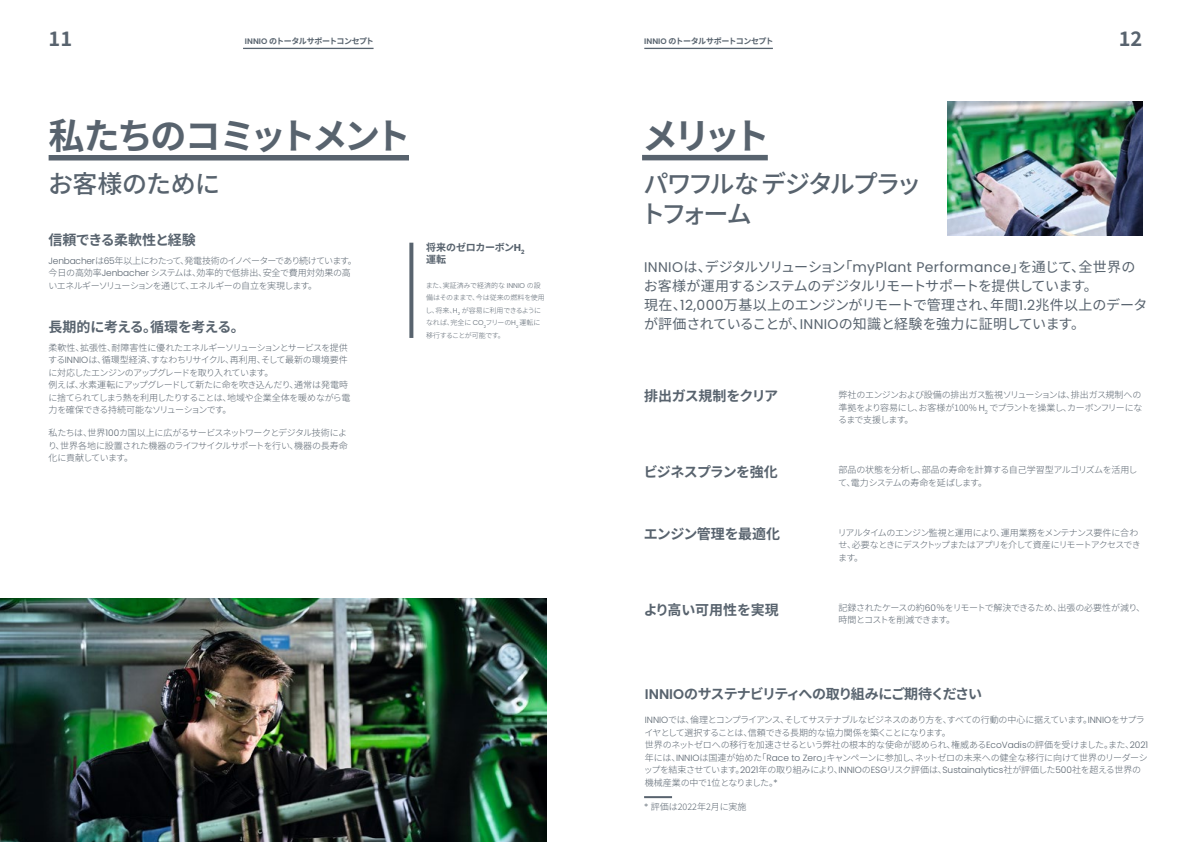
<style>
.page{position:relative;width:1191px;height:842px;background:#fff}
.page>*{position:absolute;margin:0;border:0;box-sizing:border-box;transform-origin:0 0}
.t1{font:700 36px "Noto Sans CJ Kjp";letter-spacing:-.09em;color:#58636e}
.t2{font:700 36px "Noto Sans CJ Kjp";letter-spacing:-.11em;color:#58636e}
.t3{font:500 25px/30px "Noto Sans CJ Kjp";letter-spacing:-.105em;color:#58636e}
.t4{font:500 25px "Noto Sans CJ Kjp";letter-spacing:-.02em;color:#58636e}
.t5{font:700 20px "Noto Sans CJ Kjp";color:#58636e}
.t6{font:14px/19px "Noto Sans CJ Kjp";letter-spacing:-.03em;color:#58636e}
.t7{font:700 14px "Noto Sans CJ Kjp";letter-spacing:-.045em;color:#58636e}
.t8{font:700 14px "Noto Sans CJ Kjp";letter-spacing:-.09em;color:#58636e}
.t9{font:700 14px "Noto Sans CJ Kjp";letter-spacing:-.02em;color:#58636e}
.t10{font:700 14px "Noto Sans CJ Kjp";letter-spacing:-.01em;color:#58636e}
.t11{font:700 10px/12.5px "Noto Sans CJ Kjp";letter-spacing:-.01em;color:#58636e}
.t12{font:300 9px/12.5px "Noto Sans CJ Kjp";letter-spacing:-.05em;color:#58636e}
.t13{font:300 9px/12.5px "Noto Sans CJ Kjp";letter-spacing:-.075em;color:#58636e}
.t14{font:300 9px/12.5px "Noto Sans CJ Kjp";letter-spacing:-.03em;color:#58636e}
.t15{font:300 9px "Noto Sans CJ Kjp";color:#58636e}
.t16{font:700 8px "Noto Sans CJ Kjp";letter-spacing:-.07em;color:#58636e}
.t17{font:300 7px/12.5px "Noto Sans CJ Kjp";letter-spacing:-.02em;color:#58636e}
.s1{font-family:"Poppins";font-weight:600}
.s2{font-family:"Poppins"}
</style>
<div class="page">
<hr style="left:243px;top:48px;width:130px;height:1px;background:#58636e">
<hr style="left:644px;top:48px;width:129px;height:1px;background:#58636e">
<div style="left:49px;top:155px;width:360px;height:5px;background:#58636e"></div>
<div style="left:642px;top:155px;width:126px;height:5px;background:#58636e"></div>
<svg style="left:409px;top:243px;width:4px;height:95px"></svg>
<img style="left:948px;top:101px;width:194px;height:135px">
<hr style="left:644px;top:796px;width:28px;height:2px;background:#58636e">
<img style="left:0;top:598px;width:547px;height:244px">
<h3 class="t5" style="left:49px;top:27px;width:25px">11</h3>
<h3 class="t5" style="left:1118px;top:27px;width:25px">12</h3>
<p class="t16" style="left:245px;top:37px;width:130px"><span class="s1">INNIO</span> のトータルサポートコンセプト</p>
<p class="t16" style="left:644px;top:37px;width:130px"><span class="s1">INNIO</span> のトータルサポートコンセプト</p>
<h1 class="t1" style="left:49px;top:115px;width:364px">私たちのコミットメント</h1>
<h2 class="t4" style="left:48px;top:169px;width:174px">お客様のために</h2>
<h3 class="t7" style="left:49px;top:232px;width:149px">信頼できる柔軟性と経験</h3>
<p class="t12" style="left:48px;top:254px;width:310px"><span class="s2">Jenbacher</span>は<span class="s2">65</span>年以上にわたって、発電技術のイノベーターであり続けています。今日の高効率<span class="s2">Jenbacher</span> システムは、効率的で低排出、安全で費用対効果の高いエネルギーソリューションを通じて、エネルギーの自立を実現します。</p>
<h3 class="t7" style="left:49px;top:319px;width:198px">長期的に考える。循環を考える。</h3>
<p class="t12" style="left:48px;top:341px;width:304px">柔軟性、拡張性、耐障害性に優れたエネルギーソリューションとサービスを提供する<span class="s2">INNIO</span>は、循環型経済、すなわちリサイクル、再利用、そして最新の環境要件に対応したエンジンのアップグレードを取り入れています。<br>例えば、水素運転にアップグレードして新たに命を吹き込んだり、通常は発電時に捨てられてしまう熱を利用したりすることは、地域や企業全体を暖めながら電力を確保できる持続可能なソリューションです。</p>
<p class="t12" style="left:48px;top:427px;width:301px;text-align:justify">私たちは、世界<span class="s2">100</span>カ国以上に広がるサービスネットワークとデジタル技術により、世界各地に設置された機器のライフサイクルサポートを行い、機器の長寿命化に貢献しています。</p>
<p class="t11" style="left:426px;top:241px;width:100px">将来のゼロカーボン<span class="s2">H</span><sub>2</sub>運転</p>
<p class="t17" style="left:425px;top:279px;width:121px">また、実証済みで経済的な <span class="s2">INNIO</span> の設備はそのままで、今は従来の燃料を使用し、将来、<span class="s2">H</span><sub>2</sub> が容易に利用できるようになれば、完全に <span class="s2">CO</span><sub>2</sub>フリーの<span class="s2">H</span><sub>2</sub> 運転に移行することが可能です。</p>
<h1 class="t2" style="left:642px;top:115px;width:129px">メリット</h1>
<h2 class="t3" style="left:640px;top:169px;width:282px">パワフルな デジタルプラットフォーム</h2>
<h3 class="t6" style="left:644px;top:258px;width:505px"><span class="s2">INNIO</span>は、デジタルソリューション「<span class="s2">myPlant Performance</span>」を通じて、全世界のお客様が運用するシステムのデジタルリモートサポートを提供しています。<br>現在、<span class="s2">12,000</span>万基以上のエンジンがリモートで管理され、年間<span class="s2">1.2</span>兆件以上のデータが評価されていることが、<span class="s2">INNIO</span>の知識と経験を強力に証明しています。</h3>
<h3 class="t9" style="left:644px;top:388px;width:135px">排出ガス規制をクリア</h3>
<p class="t12" style="left:838px;top:389px;width:306px;text-align:justify">弊社のエンジンおよび設備の排出ガス監視ソリューションは、排出ガス規制への準拠をより容易にし、お客様が100% <span class="s2">H</span><sub>2</sub> でプラントを操業し、カーボンフリーになるまで支援します。</p>
<h3 class="t7" style="left:644px;top:463px;width:135px">ビジネスプランを強化</h3>
<p class="t14" style="left:838px;top:464px;width:301px">部品の状態を分析し、部品の寿命を計算する自己学習型アルゴリズムを活用して、電力システムの寿命を延ばします。</p>
<h3 class="t7" style="left:644px;top:526px;width:138px">エンジン管理を最適化</h3>
<p class="t13" style="left:838px;top:526px;width:304px">リアルタイムのエンジン監視と運用により、運用業務をメンテナンス要件に合わせ、必要なときにデスクトップまたはアプリを介して資産にリモートアクセスできます。</p>
<h3 class="t10" style="left:644px;top:602px;width:136px">より高い可用性を実現</h3>
<p class="t12" style="left:838px;top:601px;width:308px">記録されたケースの約<span class="s2">60</span>％をリモートで解決できるため、出張の必要性が減り、時間とコストを削減できます。</p>
<h3 class="t8" style="left:645px;top:686px;width:339px"><span class="s1">INNIO</span>のサステナビリティへの取り組みにご期待ください</h3>
<p class="t12" style="left:644px;top:714px;width:506px"><span class="s2">INNIO</span>では、倫理とコンプライアンス、そしてサステナブルなビジネスのあり方を、すべての行動の中心に据えています。<span class="s2">INNIO</span>をサプライヤとして選択することは、信頼できる長期的な協力関係を築くことになります。<br>世界のネットゼロへの移行を加速させるという弊社の根本的な使命が認められ、権威ある<span class="s2">EcoVadis</span>の評価を受けました。また、<span class="s2">2021</span>年には、<span class="s2">INNIO</span>は国連が始めた「<span class="s2">Race to Zero</span>」キャンペーンに参加し、ネットゼロの未来への健全な移行に向けて世界のリーダーシップを結束させています。<span class="s2">2021</span>年の取り組みにより、<span class="s2">INNIO</span>の<span class="s2">ESG</span>リスク評価は、<span class="s2">Sustainalytics</span>社が評価した<span class="s2">500</span>社を超える世界の機械産業の中で1位となりました。<span class="s2">*</span></p>
<p class="t15" style="left:644px;top:801px;width:104px"><span class="s2">*</span> 評価は2022年2月に実施</p>
</div>
